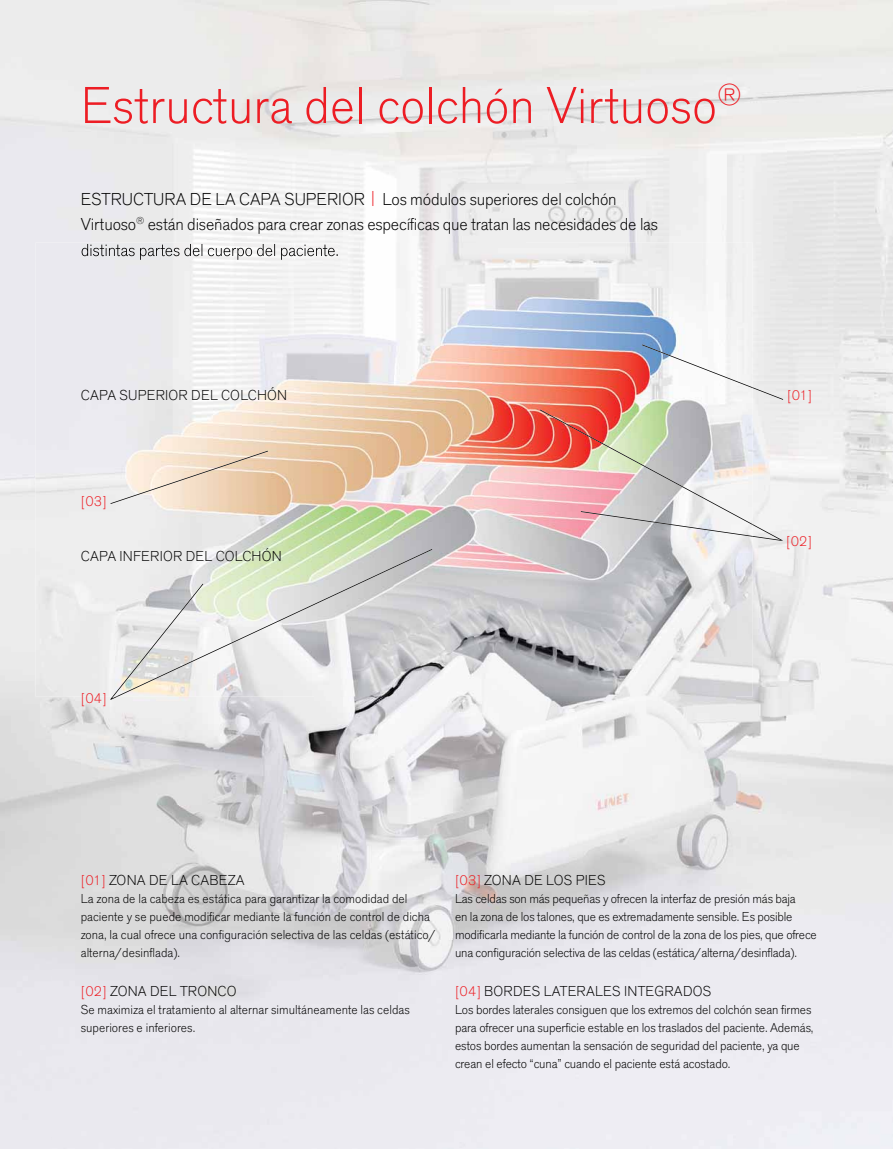
<style>
.page{position:relative;width:893px;height:1149px;background:#fff}
.page>*{position:absolute;margin:0;border:0;box-sizing:border-box;transform-origin:0 0}
.t1{font:300 54px "Accius TOT";color:#ed1d24}
.t2{font:300 18px/25.5px "Accius TOT";letter-spacing:-.01em;color:#000}
.t3{font:300 15px "Accius TOT";letter-spacing:.015em;color:#000}
.t4{font:300 15px "Accius TOT";color:#ed1d24}
.t5{font:300 13.5px/18px "Accius TOT";letter-spacing:-.01em;color:#000}
.s1{color:#ed1d24}
</style>
<div class="page">
<img style="left:262px;top:0;width:263px;height:242px">
<img style="left:525px;top:0;width:263px;height:260px">
<img style="left:736px;top:260px;width:52px;height:888px">
<img style="left:52px;top:696px;width:684px;height:452px">
<img style="left:35px;top:242px;width:718px;height:454px">
<img style="left:82px;top:244px;width:256px;height:16px">
<img style="left:753px;top:387px;width:30px;height:13px">
<img style="left:642px;top:344px;width:111px;height:44px">
<img style="left:753px;top:524px;width:30px;height:16px">
<img style="left:540px;top:409px;width:213px;height:116px">
<img style="left:110px;top:450px;width:158px;height:54px">
<svg style="left:110px;top:696px;width:8px;height:3px"></svg>
<img style="left:113px;top:549px;width:319px;height:147px">
<img style="left:753px;top:536px;width:29px;height:5px">
<img style="left:581px;top:511px;width:172px;height:25px">
<h1 class="t1" style="left:81px;top:75px;width:662px">Estructura del colchón Virtuoso<sup>®</sup></h1>
<h2 class="t2" style="left:81px;top:186px;width:579px">ESTRUCTURA DE LA CAPA SUPERIOR <span class="s1">|</span> Los módulos superiores del colchón<br>Virtuoso<sup>®</sup> están diseñados para crear zonas específicas que tratan las necesidades de las</h2>
<p class="t3" style="left:81px;top:386px;width:208px">CAPA SUPERIOR DEL COLCHÓN</p>
<p class="t4" style="left:81px;top:492px;width:28px">[03]</p>
<p class="t3" style="left:81px;top:547px;width:202px">CAPA INFERIOR DEL COLCHÓN</p>
<p class="t4" style="left:81px;top:689px;width:28px">[04]</p>
<p class="t4" style="left:787px;top:387px;width:27px">[01]</p>
<p class="t4" style="left:786px;top:532px;width:28px">[02]</p>
<p class="t3" style="left:81px;top:871px;width:165px"><span class="s1">[01]</span> ZONA DE LA CABEZA</p>
<p class="t5" style="left:81px;top:889px;width:357px">La zona de la cabeza es estática para garantizar la comodidad del paciente y se puede modificar mediante la función de control de dicha zona, la cual ofrece una configuración selectiva de las celdas (estático/ alterna/desinflada).</p>
<p class="t3" style="left:81px;top:982px;width:157px"><span class="s1">[02]</span> ZONA DEL TRONCO</p>
<p class="t5" style="left:81px;top:1000px;width:330px">Se maximiza el tratamiento al alternar simultáneamente las celdas superiores e inferiores.</p>
<p class="t3" style="left:455px;top:871px;width:152px"><span class="s1">[03]</span> ZONA DE LOS PIES</p>
<p class="t5" style="left:455px;top:889px;width:363px">Las celdas son más pequeñas y ofrecen la interfaz de presión más baja<br>en la zona de los talones, que es extremadamente sensible. Es posible modificarla mediante la función de control de la zona de los pies, que ofrece una configuración selectiva de las celdas (estática/alterna/desinflada).</p>
<p class="t3" style="left:455px;top:982px;width:258px"><span class="s1">[04]</span> BORDES LATERALES INTEGRADOS</p>
<p class="t5" style="left:455px;top:1000px;width:360px">Los bordes laterales consiguen que los extremos del colchón sean firmes para ofrecer una superficie estable en los traslados del paciente. Además, estos bordes aumentan la sensación de seguridad del paciente, ya que crean el efecto “cuna” cuando el paciente está acostado.</p>
</div>
